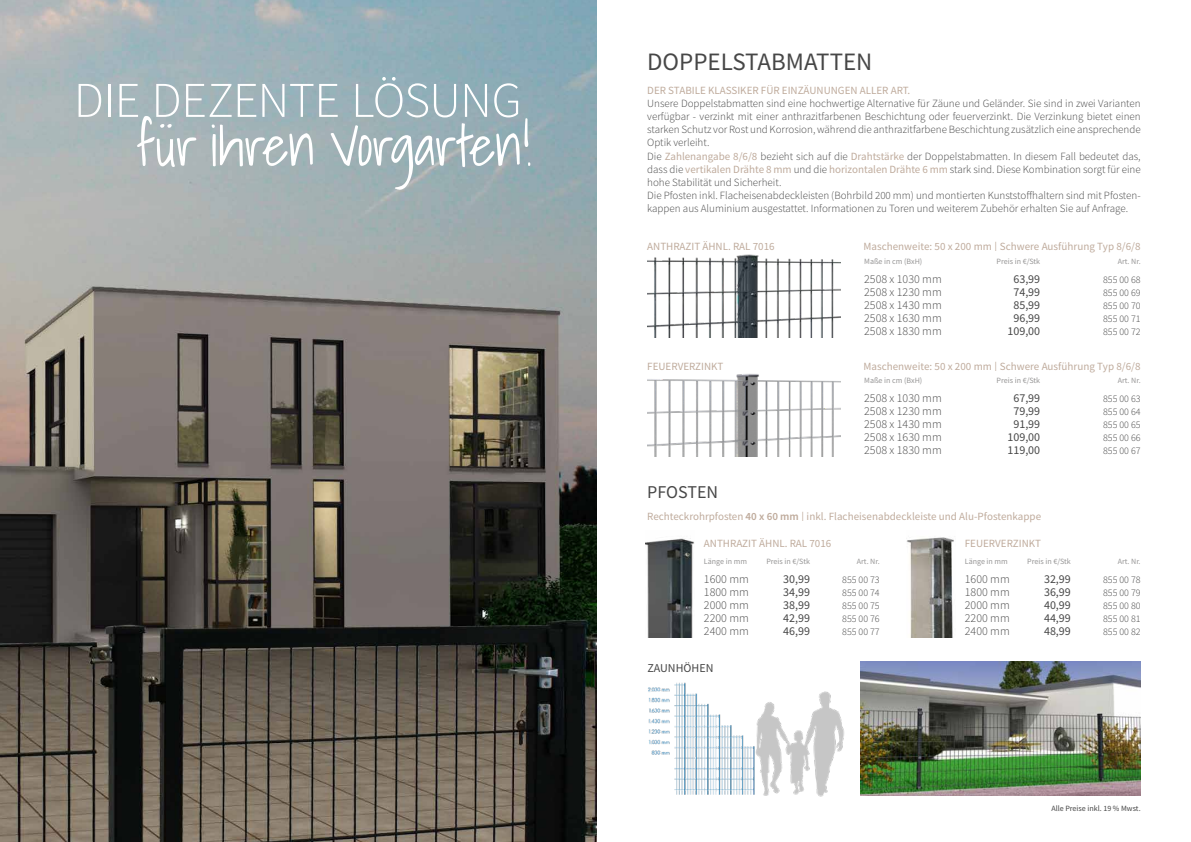
<style>
.page{position:relative;width:1191px;height:842px;background:#fff}
.page>*{position:absolute;margin:0;border:0;box-sizing:border-box;transform-origin:0 0}
.t1{font:300 56px "Shadows Into";letter-spacing:-.015em;color:#fff}
.t2{font:300 50px "Source Sans Pro";letter-spacing:-.015em;color:#fff}
.t3{font:25px "Source Sans Pro";color:#474747}
.t4{font:18px "Source Sans Pro";color:#474747}
.t5{font:300 12px "Source Sans Pro";color:#474747}
.t6{font:12px "Source Sans Pro";color:#474747}
.t7{font:300 11px/13.2px "Source Sans Pro";color:#474747}
.t8{font:11px "Source Sans Pro";color:#bfab9c}
.t9{font:300 10px "Source Sans Pro";color:#474747}
.t10{font:8px "Source Sans Pro";color:#979696}
.t11{font:8px "Source Sans Pro";color:#474747}
.s1{font-weight:400;color:#bfab9c}
.s2{font-weight:300;font-size:14px}
.s3{font-weight:600}
</style>
<div class="page">
<img style="left:0;top:0;width:596px;height:842px">
<img style="left:647px;top:254px;width:193px;height:83px">
<img style="left:647px;top:373px;width:193px;height:83px">
<img style="left:906px;top:537px;width:48px;height:101px">
<img style="left:645px;top:538px;width:49px;height:100px">
<img style="left:861px;top:662px;width:279px;height:133px">
<img style="left:648px;top:682px;width:196px;height:115px">
<h2 class="t2" style="left:74px;top:70px;width:449px">DIE DEZENTE LÖSUNG</h2>
<h1 class="t1" style="left:136px;top:100px;width:397px">für ihren Vorgarten!</h1>
<h3 class="t3" style="left:647px;top:46px;width:227px">DOPPELSTABMATTEN</h3>
<p class="t8" style="left:647px;top:83px;width:264px">DER STABILE KLASSIKER FÜR EINZÄUNUNGEN ALLER ART.</p>
<p class="t7" style="left:647px;top:96px;width:495px">Unsere Doppelstabmatten sind eine hochwertige Alternative für Zäune und Geländer. Sie sind in zwei Varianten verfügbar - verzinkt mit einer anthrazitfarbenen Beschichtung oder feuerverzinkt. Die Verzinkung bietet einen starken Schutz vor Rost und Korrosion, während die anthrazitfarbene Beschichtung zusätzlich eine ansprechende Optik verleiht.<br>Die <span class="s1">Zahlenangabe 8/6/8</span> bezieht sich auf die <span class="s1">Drahtstärke</span> der Doppelstabmatten. In diesem Fall bedeutet das, dass die <span class="s1">vertikalen Drähte 8 mm</span> und die <span class="s1">horizontalen Drähte 6 mm</span> stark sind. Diese Kombination sorgt für eine hohe Stabilität und Sicherheit.<br>Die Pfosten inkl. Flacheisenabdeckleisten (Bohrbild 200 mm) und montierten Kunststoffhaltern sind mit Pfosten&shy;kappen aus Aluminium ausgestattet. Informationen zu Toren und weiterem Zubehör erhalten Sie auf Anfrage.</p>
<p class="t8" style="left:647px;top:239px;width:129px">ANTHRAZIT ÄHNL. RAL 7016</p>
<p class="t8" style="left:863px;top:239px;width:279px">Maschenweite: 50 x 200 mm <span class="s2">I</span> Schwere Ausführung Typ 8/6/8</p>
<p class="t10" style="left:864px;top:256px;width:60px">Maße in cm (BxH)</p>
<p class="t10" style="left:996px;top:256px;width:45px">Preis in €/Stk</p>
<p class="t10" style="left:1117px;top:256px;width:24px">Art. Nr.</p>
<p class="t5" style="left:864px;top:272px;width:79px">2508 x 1030 mm</p>
<p class="t6" style="left:1013px;top:271px;width:28px">63,99</p>
<p class="t9" style="left:1103px;top:273px;width:39px">855 00 68</p>
<p class="t5" style="left:864px;top:285px;width:79px">2508 x 1230 mm</p>
<p class="t6" style="left:1013px;top:284px;width:28px">74,99</p>
<p class="t9" style="left:1103px;top:286px;width:39px">855 00 69</p>
<p class="t5" style="left:864px;top:298px;width:79px">2508 x 1430 mm</p>
<p class="t6" style="left:1013px;top:297px;width:28px">85,99</p>
<p class="t9" style="left:1103px;top:299px;width:39px">855 00 70</p>
<p class="t5" style="left:864px;top:311px;width:79px">2508 x 1630 mm</p>
<p class="t6" style="left:1013px;top:310px;width:28px">96,99</p>
<p class="t9" style="left:1103px;top:312px;width:39px">855 00 71</p>
<p class="t5" style="left:864px;top:324px;width:79px">2508 x 1830 mm</p>
<p class="t6" style="left:1007px;top:323px;width:34px">109,00</p>
<p class="t9" style="left:1103px;top:325px;width:39px">855 00 72</p>
<p class="t8" style="left:647px;top:359px;width:78px">FEUERVERZINKT</p>
<p class="t8" style="left:863px;top:359px;width:279px">Maschenweite: 50 x 200 mm <span class="s2">I</span> Schwere Ausführung Typ 8/6/8</p>
<p class="t10" style="left:864px;top:375px;width:60px">Maße in cm (BxH)</p>
<p class="t10" style="left:996px;top:375px;width:45px">Preis in €/Stk</p>
<p class="t10" style="left:1117px;top:375px;width:24px">Art. Nr.</p>
<h3 class="t4" style="left:647px;top:480px;width:72px">PFOSTEN</h3>
<p class="t5" style="left:864px;top:391px;width:79px">2508 x 1030 mm</p>
<p class="t6" style="left:1013px;top:390px;width:28px">67,99</p>
<p class="t9" style="left:1103px;top:393px;width:39px">855 00 63</p>
<p class="t5" style="left:864px;top:404px;width:79px">2508 x 1230 mm</p>
<p class="t6" style="left:1013px;top:403px;width:28px">79,99</p>
<p class="t9" style="left:1103px;top:406px;width:39px">855 00 64</p>
<p class="t5" style="left:864px;top:417px;width:79px">2508 x 1430 mm</p>
<p class="t6" style="left:1013px;top:416px;width:28px">91,99</p>
<p class="t9" style="left:1103px;top:419px;width:39px">855 00 65</p>
<p class="t5" style="left:864px;top:430px;width:79px">2508 x 1630 mm</p>
<p class="t6" style="left:1007px;top:429px;width:34px">109,00</p>
<p class="t9" style="left:1103px;top:432px;width:39px">855 00 66</p>
<p class="t5" style="left:864px;top:443px;width:79px">2508 x 1830 mm</p>
<p class="t6" style="left:1007px;top:442px;width:34px">119,00</p>
<p class="t9" style="left:1103px;top:445px;width:39px">855 00 67</p>
<p class="t8" style="left:647px;top:509px;width:395px">Rechteckrohrpfosten <span class="s3">40 x 60 mm</span> <span class="s2">I</span> inkl. Flacheisenabdeckleiste und Alu-Pfostenkappe</p>
<p class="t8" style="left:704px;top:536px;width:129px">ANTHRAZIT ÄHNL. RAL 7016</p>
<p class="t8" style="left:964px;top:536px;width:78px">FEUERVERZINKT</p>
<p class="t10" style="left:704px;top:556px;width:44px">Länge in mm</p>
<p class="t10" style="left:766px;top:556px;width:45px">Preis in €/Stk</p>
<p class="t10" style="left:856px;top:556px;width:24px">Art. Nr.</p>
<p class="t10" style="left:964px;top:556px;width:44px">Länge in mm</p>
<p class="t10" style="left:1027px;top:556px;width:45px">Preis in €/Stk</p>
<p class="t10" style="left:1117px;top:556px;width:24px">Art. Nr.</p>
<p class="t5" style="left:704px;top:571px;width:46px">1600 mm</p>
<p class="t6" style="left:783px;top:571px;width:28px">30,99</p>
<p class="t9" style="left:842px;top:573px;width:39px">855 00 73</p>
<p class="t5" style="left:704px;top:584px;width:46px">1800 mm</p>
<p class="t6" style="left:783px;top:584px;width:28px">34,99</p>
<p class="t9" style="left:842px;top:586px;width:39px">855 00 74</p>
<p class="t5" style="left:704px;top:597px;width:46px">2000 mm</p>
<p class="t6" style="left:783px;top:597px;width:28px">38,99</p>
<p class="t9" style="left:842px;top:599px;width:39px">855 00 75</p>
<p class="t5" style="left:704px;top:610px;width:46px">2200 mm</p>
<p class="t6" style="left:783px;top:610px;width:28px">42,99</p>
<p class="t9" style="left:842px;top:612px;width:39px">855 00 76</p>
<p class="t5" style="left:704px;top:623px;width:46px">2400 mm</p>
<p class="t6" style="left:783px;top:623px;width:28px">46,99</p>
<p class="t9" style="left:842px;top:625px;width:39px">855 00 77</p>
<p class="t6" style="left:647px;top:661px;width:67px">ZAUNHÖHEN</p>
<p class="t5" style="left:964px;top:571px;width:46px">1600 mm</p>
<p class="t6" style="left:1044px;top:571px;width:28px">32,99</p>
<p class="t9" style="left:1103px;top:573px;width:39px">855 00 78</p>
<p class="t5" style="left:964px;top:584px;width:46px">1800 mm</p>
<p class="t6" style="left:1044px;top:584px;width:28px">36,99</p>
<p class="t9" style="left:1103px;top:586px;width:39px">855 00 79</p>
<p class="t5" style="left:964px;top:597px;width:46px">2000 mm</p>
<p class="t6" style="left:1044px;top:597px;width:28px">40,99</p>
<p class="t9" style="left:1103px;top:599px;width:39px">855 00 80</p>
<p class="t5" style="left:964px;top:610px;width:46px">2200 mm</p>
<p class="t6" style="left:1044px;top:610px;width:28px">44,99</p>
<p class="t9" style="left:1103px;top:612px;width:39px">855 00 81</p>
<p class="t5" style="left:964px;top:623px;width:46px">2400 mm</p>
<p class="t6" style="left:1044px;top:623px;width:28px">48,99</p>
<p class="t9" style="left:1103px;top:625px;width:39px">855 00 82</p>
<p class="t11" style="left:1051px;top:804px;width:91px">Alle Preise inkl. 19 % Mwst.</p>
</div>
